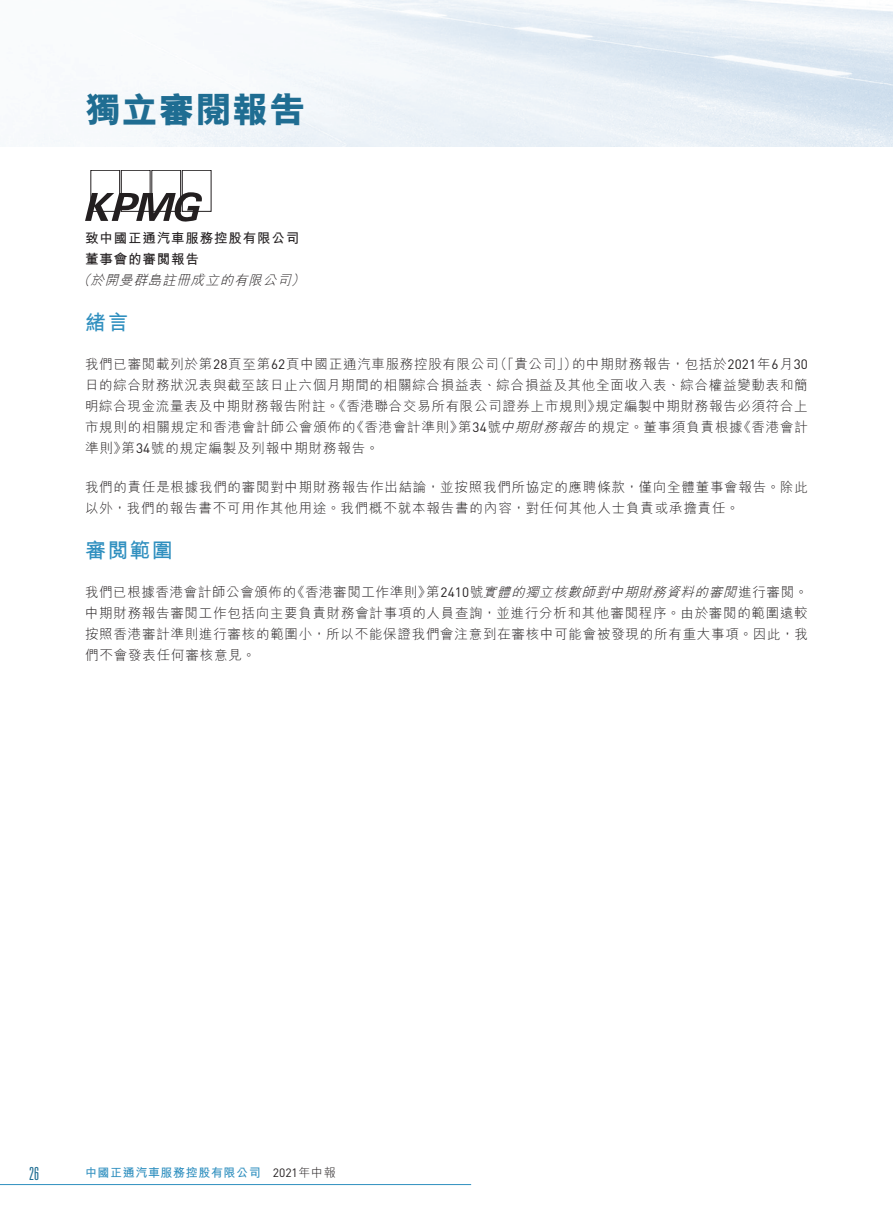
<style>
.page{position:relative;width:893px;height:1212px;background:#fff}
.page>*{position:absolute;margin:0;border:0;box-sizing:border-box;transform-origin:0 0}
.t1{font:800 36px "M Hei HK";letter-spacing:.025em;color:#1f6d92}
._03_H1{font:700 21px "M Hei HK";letter-spacing:.06em;color:#2f8fbf}
.t2{font:300 ultra-condensed 18px "Univers LT Std";color:#1f6d92}
._01_Body_Text{font:300 13.5px/21px "M Hei HK";letter-spacing:.06em;color:#231f20;text-align:justify}
._01_Body_Text-2{font:700 13.5px "M Hei HK";letter-spacing:.06em;color:#231f20}
._01_Body_Text-3{font:italic 300 13.5px "M Hei HK";color:#231f20}
.t3{font:700 12px "M Hei HK";letter-spacing:.05em;color:#2f8fbf}
.s1{font-family:"DIN Pro";font-weight:400}
.s2{font-style:italic}
.s3{font-family:"DIN Pro";font-weight:400;color:#231f20}
.s4{font-weight:300;color:#231f20}
</style>
<div class="page">
<hr style="left:0;top:1184px;width:471px;height:1px;background:#2f8fbf">
<svg style="left:85px;top:170px;width:126px;height:52px"></svg>
<h1 class="t1" style="left:85px;top:85px;width:222px">獨立審閱報告</h1>
<p class="_01_Body_Text-2" style="left:85px;top:228px;width:216px">致中國正通汽車服務控股有限公司</p>
<p class="_01_Body_Text-2" style="left:85px;top:249px;width:115px">董事會的審閱報告</p>
<p class="_01_Body_Text-3" style="left:77px;top:270px;width:234px">（於開曼群島註冊成立的有限公司）</p>
<p class="_03_H1" style="left:85px;top:307px;width:45px">緒言</p>
<p class="_01_Body_Text" style="left:85px;top:353px;width:724px">我們已審閱載列於第<span class="s1">28</span>頁至第<span class="s1">62</span>頁中國正通汽車服務控股有限公司（「貴公司」）的中期財務報告，包括於<span class="s1">2021</span>年<span class="s1">6</span>月<span class="s1">30</span>日的綜合財務狀況表與截至該日止六個月期間的相關綜合損益表、綜合損益及其他全面收入表、綜合權益變動表和簡明綜合現金流量表及中期財務報告附註。《香港聯合交易所有限公司證券上市規則》規定編製中期財務報告必須符合上市規則的相關規定和香港會計師公會頒佈的《香港會計準則》第<span class="s1">34</span>號<span class="s2">中期財務報告</span>的規定。董事須負責根據《香港會計準則》第<span class="s1">34</span>號的規定編製及列報中期財務報告。</p>
<p class="_01_Body_Text" style="left:85px;top:476px;width:724px">我們的責任是根據我們的審閱對中期財務報告作出結論，並按照我們所協定的應聘條款，僅向全體董事會報告。除此以外，我們的報告書不可用作其他用途。我們概不就本報告書的內容，對任何其他人士負責或承擔責任。</p>
<p class="_03_H1" style="left:85px;top:535px;width:89px">審閱範圍</p>
<p class="_01_Body_Text" style="left:85px;top:581px;width:724px">我們已根據香港會計師公會頒佈的《香港審閱工作準則》第<span class="s1">2410</span>號<span class="s2">實體的獨立核數師對中期財務資料的審閱</span>進行審閱。中期財務報告審閱工作包括向主要負責財務會計事項的人員查詢，並進行分析和其他審閱程序。由於審閱的範圍遠較按照香港審計準則進行審核的範圍小，所以不能保證我們會注意到在審核中可能會被發現的所有重大事項。因此，我們不會發表任何審核意見。</p>
<h3 class="t2" style="left:29px;top:1164px;width:11px">26</h3>
<p class="t3" style="left:85px;top:1163px;width:252px">中國正通汽車服務控股有限公司 <span class="s3">2021</span><span class="s4">年中報</span></p>
</div>
